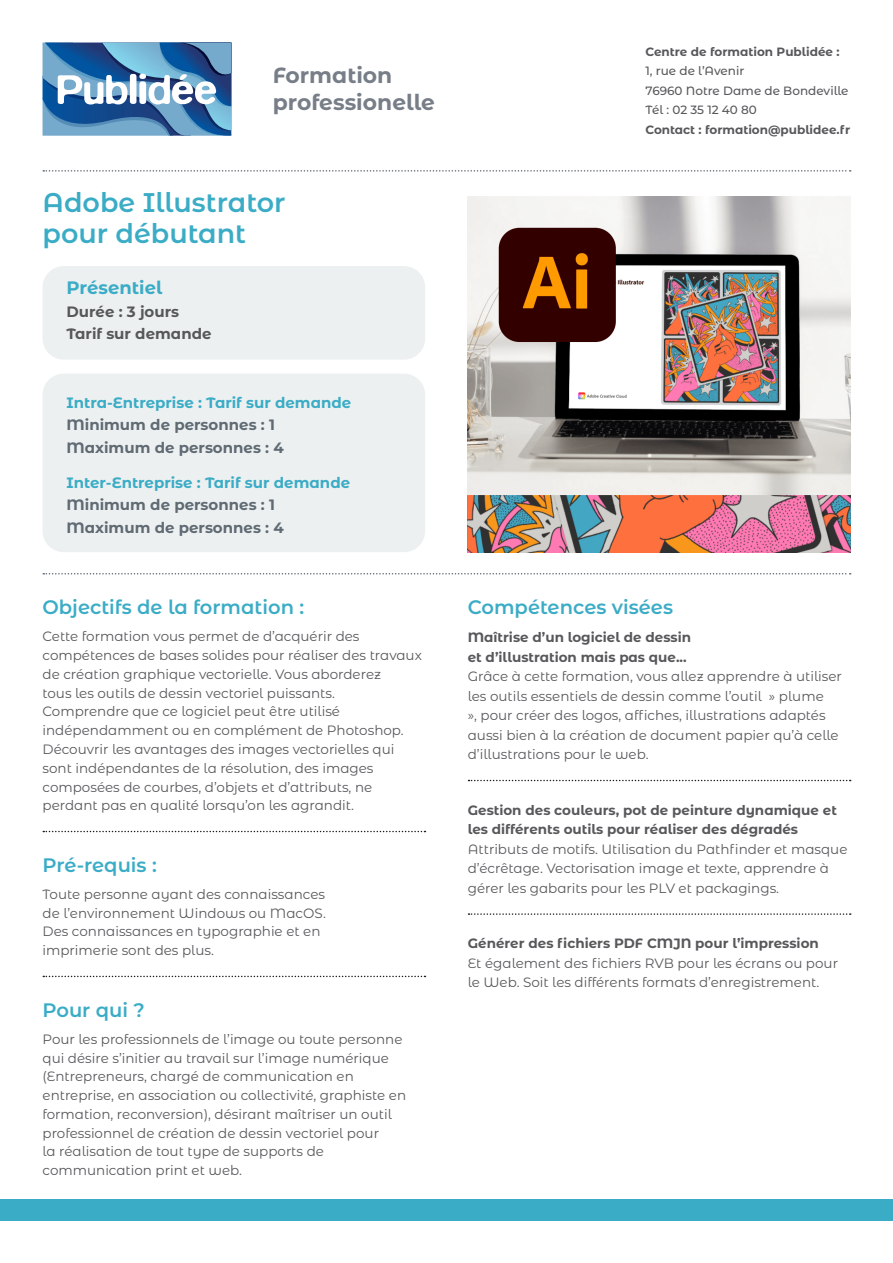
<style>
.page{position:relative;width:893px;height:1263px;background:#fff}
.page>*{position:absolute;margin:0;border:0;box-sizing:border-box;transform-origin:0 0}
.t1{font:600 27px "Montserrat Alternates";color:#3bacc6}
.t2{font:700 21.9px "Montserrat Alternates";color:#777e88}
.t3{font:600 19.5px "Montserrat Alternates";color:#3bacc6}
.t4{font:700 18px "Montserrat Alternates";color:#3bacc6}
.t5{font:700 15px "Montserrat Alternates";color:#5f6a73}
.t6{font:700 15px "Montserrat Alternates";color:#3bacc6}
.t7{font:700 15px "Montserrat Alternates";color:#57585a}
.t8{font:13.5px/18.8px "Montserrat Alternates";color:#57585a}
.t9{font:700 13.5px/19.5px "Montserrat Alternates";color:#57585a}
.t10{font:700 12px "Montserrat Alternates";color:#57585a}
.t11{font:500 12px "Montserrat Alternates";color:#57585a}
</style>
<div class="page">
<svg style="left:43px;top:43px;width:188px;height:93px;background:#5e8eb8"></svg>
<svg style="left:43px;top:573px;width:808px;height:1px"></svg>
<svg style="left:43px;top:170px;width:808px;height:2px"></svg>
<div style="left:0;top:1199px;width:893px;height:21px;background:#3bacc6"></div>
<div style="left:43px;top:266px;width:382px;height:94px;background:#edf0f1;border-radius:21px"></div>
<div style="left:43px;top:374px;width:382px;height:178px;background:#edf0f1;border-radius:21px"></div>
<svg style="left:43px;top:831px;width:382px;height:1px"></svg>
<svg style="left:43px;top:976px;width:382px;height:1px"></svg>
<svg style="left:468px;top:780px;width:383px;height:1px"></svg>
<svg style="left:468px;top:913px;width:383px;height:2px"></svg>
<img style="left:468px;top:197px;width:382px;height:355px">
<p class="t2" style="left:273px;top:60px;width:121px">Formation</p>
<p class="t2" style="left:273px;top:87px;width:164px">professionelle</p>
<p class="t1" style="left:43px;top:183px;width:244px">Adobe Illustrator</p>
<p class="t1" style="left:43px;top:214px;width:205px">pour débutant</p>
<p class="t4" style="left:67px;top:275px;width:97px">Présentiel</p>
<p class="t7" style="left:67px;top:301px;width:114px">Durée : 3 jours</p>
<p class="t7" style="left:67px;top:323px;width:147px">Tarif sur demande</p>
<p class="t6" style="left:67px;top:391px;width:286px">Intra-Entreprise : Tarif sur demande</p>
<p class="t5" style="left:67px;top:414px;width:210px">Minimum de personnes : 1</p>
<p class="t5" style="left:67px;top:436px;width:219px">Maximum de personnes : 4</p>
<p class="t6" style="left:67px;top:472px;width:285px">Inter-Entreprise : Tarif sur demande</p>
<p class="t5" style="left:67px;top:494px;width:210px">Minimum de personnes : 1</p>
<p class="t5" style="left:67px;top:517px;width:219px">Maximum de personnes : 4</p>
<p class="t3" style="left:43px;top:593px;width:263px">Objectifs de la formation :</p>
<p class="t8" style="left:43px;top:627px;width:381px">Cette formation vous permet de d’acquérir des compétences de bases solides pour réaliser des travaux de création graphique vectorielle. Vous aborderez<br>tous les outils de dessin vectoriel puissants.<br>Comprendre que ce logiciel peut être utilisé indépendamment ou en complément de Photoshop.<br>Découvrir les avantages des images vectorielles qui sont indépendantes de la résolution, des images composées de courbes, d’objets et d’attributs, ne perdant pas en qualité lorsqu’on les agrandit.</p>
<p class="t3" style="left:43px;top:851px;width:116px">Pré-requis :</p>
<p class="t8" style="left:43px;top:884px;width:285px">Toute personne ayant des connaissances de l’environnement Windows ou MacOS.<br>Des connaissances en typographie et en imprimerie sont des plus.</p>
<p class="t3" style="left:43px;top:996px;width:104px">Pour qui ?</p>
<p class="t8" style="left:43px;top:1029px;width:365px">Pour les professionnels de l’image ou toute personne qui désire s’initier au travail sur l’image numérique (Entrepreneurs, chargé de communication en entreprise, en association ou collectivité, graphiste en formation, reconversion), désirant maîtriser un outil professionnel de création de dessin vectoriel pour<br>la réalisation de tout type de supports de communication print et web.</p>
<p class="t10" style="left:645px;top:43px;width:196px">Centre de formation Publidée :</p>
<p class="t11" style="left:645px;top:63px;width:100px">1, rue de l’Avenir</p>
<p class="t11" style="left:645px;top:82px;width:205px">76960 Notre Dame de Bondeville</p>
<p class="t11" style="left:645px;top:102px;width:113px">Tél : 02 35 12 40 80</p>
<p class="t10" style="left:645px;top:121px;width:206px">Contact : formation@publidee.fr</p>
<p class="t3" style="left:468px;top:593px;width:207px">Compétences visées</p>
<p class="t9" style="left:468px;top:627px;width:225px">Maîtrise d’un logiciel de dessin et d’illustration mais pas que...</p>
<p class="t8" style="left:468px;top:666px;width:376px;line-height:19.5px">Grâce à cette formation, vous allez apprendre à utiliser les outils essentiels de dessin comme l’outil » plume<br>», pour créer des logos, affiches, illustrations adaptés aussi bien à la création de document papier qu’à celle d’illustrations pour le web.</p>
<p class="t9" style="left:468px;top:800px;width:371px">Gestion des couleurs, pot de peinture dynamique et les différents outils pour réaliser des dégradés</p>
<p class="t8" style="left:468px;top:839px;width:381px;line-height:19.5px">Attributs de motifs. Utilisation du Pathfinder et masque d’écrêtage. Vectorisation image et texte, apprendre à gérer les gabarits pour les PLV et packagings.</p>
<p class="t9" style="left:468px;top:933px;width:353px">Générer des fichiers PDF CMJN pour l’impression</p>
<p class="t8" style="left:468px;top:953px;width:372px;line-height:19.5px">Et également des fichiers RVB pour les écrans ou pour le Web. Soit les différents formats d’enregistrement.</p>
</div>
